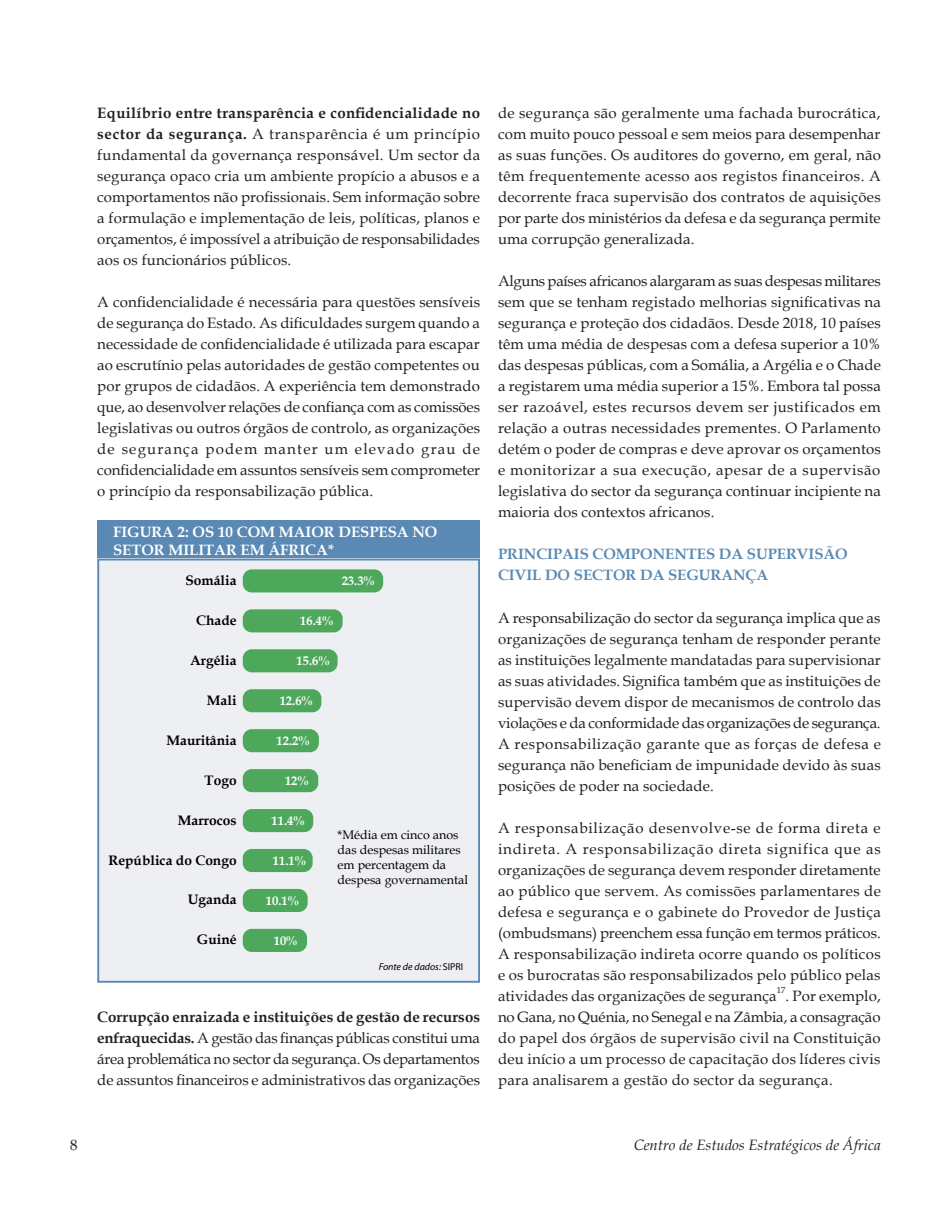
<style>
.page{position:relative;width:951px;height:1221px;background:#fff}
.page>*{position:absolute;margin:0;border:0;box-sizing:border-box;transform-origin:0 0}
.t1{font:15px/21px "Book Antiqua";letter-spacing:.01em;color:#231f20;text-align:justify}
.t2{font:700 15px/21px "Book Antiqua";color:#5989b4}
.t3{font:700 15px/18px "Book Antiqua";color:#fff}
.t4{font:italic 15px "Book Antiqua";color:#231f20}
.t5{font:700 13.65px "Book Antiqua";color:#000001}
.t6{font:12.45px/15px "Book Antiqua";color:#000001}
.t7{font:700 12.45px "Book Antiqua";color:#fff}
.t8{font:italic 10.05px "Myriad Pro";color:#000001}
.t9{font:8.7px "Book Antiqua";color:#231f20}
.s1{font-weight:700}
.s2{font-style:normal}
</style>
<div class="page">
<div style="left:97px;top:520px;width:383px;height:40px;background:#5989b4"></div>
<div style="left:97px;top:558px;width:383px;height:424px;background:#edeff2"></div>
<div style="left:244px;top:571px;width:137px;height:20px;background:#4da85c;border-radius:7px"></div>
<div style="left:243px;top:569px;width:140px;height:23px;border:3px solid #4da85c;border-radius:7px"></div>
<div style="left:244px;top:611px;width:97px;height:20px;background:#4da85c;border-radius:7px"></div>
<div style="left:243px;top:609px;width:99px;height:23px;border:3px solid #4da85c;border-radius:7px"></div>
<div style="left:244px;top:651px;width:92px;height:19px;background:#4da85c;border-radius:7px"></div>
<div style="left:243px;top:649px;width:94px;height:23px;border:3px solid #4da85c;border-radius:7px"></div>
<div style="left:244px;top:690px;width:76px;height:20px;background:#4da85c;border-radius:7px"></div>
<div style="left:243px;top:689px;width:78px;height:23px;border:3px solid #4da85c;border-radius:7px"></div>
<div style="left:244px;top:730px;width:73px;height:20px;background:#4da85c;border-radius:7px"></div>
<div style="left:243px;top:729px;width:76px;height:23px;border:3px solid #4da85c;border-radius:7px"></div>
<div style="left:244px;top:770px;width:73px;height:20px;background:#4da85c;border-radius:7px"></div>
<div style="left:243px;top:769px;width:75px;height:23px;border:3px solid #4da85c;border-radius:7px"></div>
<div style="left:244px;top:810px;width:68px;height:20px;background:#4da85c;border-radius:7px"></div>
<div style="left:243px;top:809px;width:70px;height:23px;border:3px solid #4da85c;border-radius:7px"></div>
<div style="left:244px;top:850px;width:67px;height:20px;background:#4da85c;border-radius:7px"></div>
<div style="left:243px;top:849px;width:69px;height:23px;border:3px solid #4da85c;border-radius:7px"></div>
<div style="left:244px;top:890px;width:62px;height:20px;background:#4da85c;border-radius:7px"></div>
<div style="left:243px;top:888px;width:64px;height:24px;border:3px solid #4da85c;border-radius:7px"></div>
<div style="left:244px;top:930px;width:61px;height:20px;background:#4da85c;border-radius:7px"></div>
<div style="left:243px;top:928px;width:64px;height:23px;border:3px solid #4da85c;border-radius:7px"></div>
<div style="left:97px;top:558px;width:383px;height:424px;border:2px solid #5989b4"></div>
<p class="t1" style="left:97px;top:102px;width:384px"><span class="s1">Equilíbrio entre transparência e confidencialidade no sector da segurança.</span> A transparência é um princípio fundamental da governança responsável. Um sector da segurança opaco cria um ambiente propício a abusos e a comportamentos não profissionais. Sem informação sobre a formulação e implementação de leis, políticas, planos e orçamentos, é impossível a atribuição de responsabilidades aos os funcionários públicos.</p>
<p class="t1" style="left:97px;top:291px;width:384px">A confidencialidade é necessária para questões sensíveis de segurança do Estado. As dificuldades surgem quando a necessidade de confidencialidade é utilizada para escapar ao escrutínio pelas autoridades de gestão competentes ou por grupos de cidadãos. A experiência tem demonstrado que, ao desenvolver relações de confiança com as comissões legislativas ou outros órgãos de controlo, as organizações de segurança podem manter um elevado grau de confidencialidade em assuntos sensíveis sem comprometer o princípio da responsabilização pública.</p>
<p class="t3" style="left:113px;top:522px;width:326px">FIGURA 2: OS 10 COM MAIOR DESPESA NO<br>SETOR MILITAR EM ÁFRICA*</p>
<p class="t5" style="left:185px;top:571px;width:53px">Somália</p>
<p class="t5" style="left:196px;top:611px;width:42px">Chade</p>
<p class="t5" style="left:190px;top:650px;width:48px">Argélia</p>
<p class="t5" style="left:207px;top:690px;width:31px">Mali</p>
<p class="t5" style="left:166px;top:730px;width:72px">Mauritânia</p>
<p class="t5" style="left:204px;top:770px;width:34px">Togo</p>
<p class="t5" style="left:178px;top:810px;width:60px">Marrocos</p>
<p class="t5" style="left:108px;top:850px;width:130px">República do Congo</p>
<p class="t5" style="left:188px;top:890px;width:50px">Uganda</p>
<p class="t5" style="left:197px;top:930px;width:41px">Guiné</p>
<p class="t7" style="left:342px;top:572px;width:34px">23.3%</p>
<p class="t7" style="left:300px;top:612px;width:34px">16.4%</p>
<p class="t7" style="left:296px;top:652px;width:34px">15.6%</p>
<p class="t7" style="left:280px;top:692px;width:34px">12.6%</p>
<p class="t7" style="left:276px;top:732px;width:34px">12.2%</p>
<p class="t7" style="left:285px;top:772px;width:25px">12%</p>
<p class="t7" style="left:271px;top:812px;width:34px">11.4%</p>
<p class="t7" style="left:273px;top:852px;width:34px">11.1%</p>
<p class="t7" style="left:266px;top:892px;width:34px">10.1%</p>
<p class="t7" style="left:274px;top:932px;width:25px">10%</p>
<p class="t6" style="left:337px;top:827px;width:132px">*Média em cinco anos das despesas militares em percentagem da despesa governamental</p>
<p class="t8" style="left:378px;top:960px;width:86px">Fonte de dados: <span class="s2">SIPRI</span></p>
<p class="t1" style="left:97px;top:1005px;width:384px"><span class="s1">Corrupção enraizada e instituições de gestão de recursos enfraquecidas.</span> A gestão das finanças públicas constitui uma área problemática no sector da segurança. Os departamentos de assuntos financeiros e administrativos das organizações</p>
<p class="t1" style="left:498px;top:102px;width:384px">de segurança são geralmente uma fachada burocrática, com muito pouco pessoal e sem meios para desempenhar as suas funções. Os auditores do governo, em geral, não têm frequentemente acesso aos registos financeiros. A decorrente fraca supervisão dos contratos de aquisições por parte dos ministérios da defesa e da segurança permite uma corrupção generalizada.</p>
<p class="t1" style="left:498px;top:270px;width:384px">Alguns países africanos alargaram as suas despesas militares sem que se tenham registado melhorias significativas na segurança e proteção dos cidadãos. Desde 2018, 10 países têm uma média de despesas com a defesa superior a 10% das despesas públicas, com a Somália, a Argélia e o Chade a registarem uma média superior a 15%. Embora tal possa ser razoável, estes recursos devem ser justificados em relação a outras necessidades prementes. O Parlamento detém o poder de compras e deve aprovar os orçamentos e monitorizar a sua execução, apesar de a supervisão legislativa do sector da segurança continuar incipiente na maioria dos contextos africanos.</p>
<p class="t2" style="left:498px;top:544px;width:351px">PRINCIPAIS COMPONENTES DA SUPERVISÃO<br>CIVIL DO SECTOR DA SEGURANÇA</p>
<p class="t1" style="left:498px;top:606px;width:384px">A responsabilização do sector da segurança implica que as organizações de segurança tenham de responder perante as instituições legalmente mandatadas para supervisionar as suas atividades. Significa também que as instituições de supervisão devem dispor de mecanismos de controlo das violações e da conformidade das organizações de segurança.<br>A responsabilização garante que as forças de defesa e segurança não beneficiam de impunidade devido às suas posições de poder na sociedade.</p>
<p class="t1" style="left:498px;top:816px;width:384px">A responsabilização desenvolve-se de forma direta e indireta. A responsabilização direta significa que as organizações de segurança devem responder diretamente ao público que servem. As comissões parlamentares de defesa e segurança e o gabinete do Provedor de Justiça (ombudsmans) preenchem essa função em termos práticos.<br>A responsabilização indireta ocorre quando os políticos e os burocratas são responsabilizados pelo público pelas atividades das organizações de segurança</p>
<p class="t9" style="left:776px;top:983px;width:10px">17</p>
<p class="t1" style="left:498px;top:984px;width:384px;text-indent:287px">. Por exemplo, no Gana, no Quénia, no Senegal e na Zâmbia, a consagração do papel dos órgãos de supervisão civil na Constituição deu início a um processo de capacitação dos líderes civis para analisarem a gestão do sector da segurança.</p>
<p class="t1" style="left:70px;top:1134px;width:9px">8</p>
<p class="t4" style="left:633px;top:1133px;width:248px">Centro de Estudos Estratégicos de África</p>
</div>
